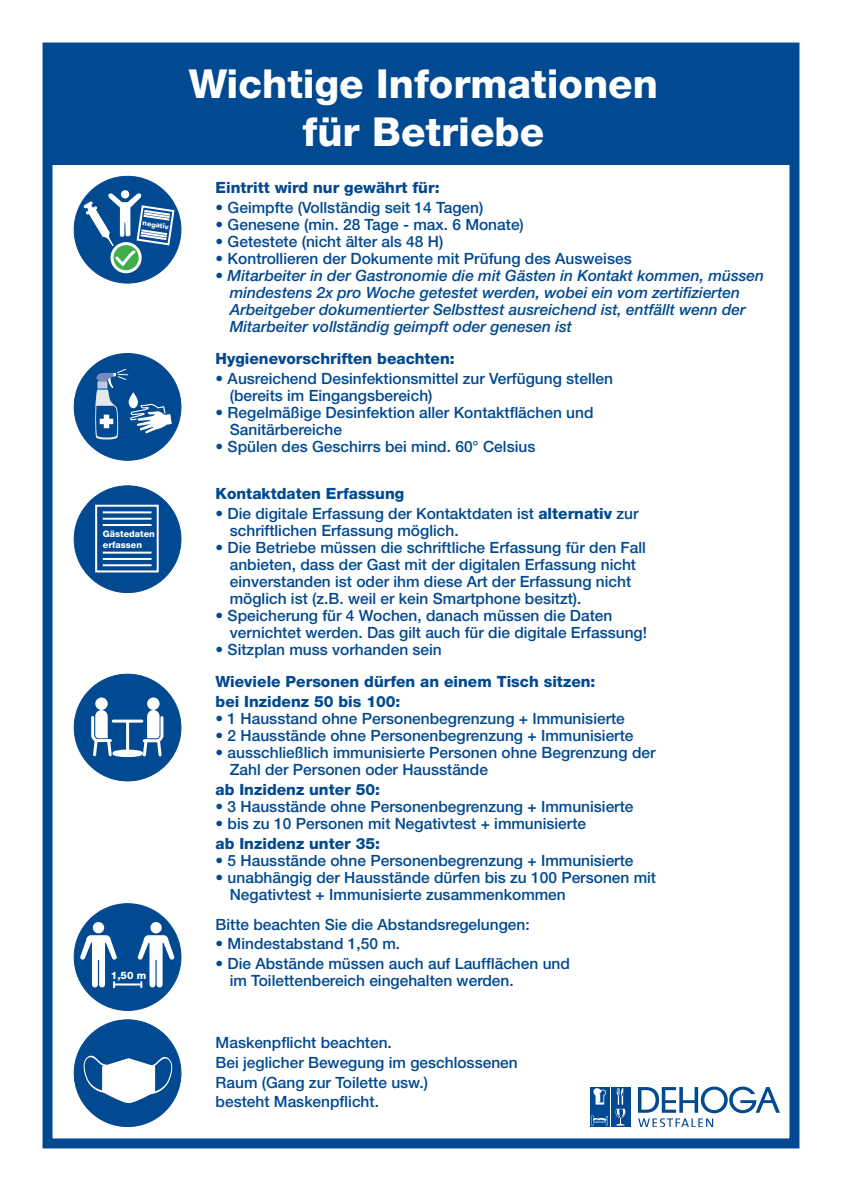
<style>
.page{position:relative;width:842px;height:1191px;background:#fff}
.page>*{position:absolute;margin:0;border:0;box-sizing:border-box;transform-origin:0 0}
.t1{font:800 40px/48px "Helvetica Neue";color:#fff;text-align:center}
.t2{font:500 15.5px/17px "Helvetica Neue";color:#014990}
.t3{font:italic 500 15.5px/17px "Helvetica Neue";color:#014990}
.t4{font:800 15.5px/19.8px "Helvetica Neue";color:#014990}
.t5{font:800 10.3px "Helvetica Neue";color:#fff}
.t6{font:800 9px/10.8px "Helvetica Neue";color:#fff}
.t7{font:800 7.2px "Helvetica Neue";color:#fff}
.s1{font-weight:800}
</style>
<div class="page">
<div style="left:43px;top:43px;width:756px;height:1105px;border:10px solid #014990"></div>
<div style="left:46px;top:47px;width:747px;height:117px;background:#014990"></div>
<div style="left:74px;top:674px;width:107px;height:107px;background:#014990;border-radius:50%"></div>
<div style="left:95px;top:697px;width:13px;height:13px;background:#fff;border:2px solid #fff;border-radius:50%"></div>
<div style="left:147px;top:697px;width:13px;height:13px;background:#fff;border:2px solid #fff;border-radius:50%"></div>
<svg style="left:91px;top:709px;width:73px;height:49px"></svg>
<div style="left:74px;top:486px;width:107px;height:106px;background:#014990;border-radius:50%"></div>
<div style="left:95px;top:505px;width:64px;height:67px;border:2px solid #fff"></div>
<hr style="left:103px;top:511px;width:49px;height:2px;background:#fff">
<hr style="left:103px;top:518px;width:49px;height:2px;background:#fff">
<hr style="left:103px;top:524px;width:49px;height:2px;background:#fff">
<hr style="left:103px;top:551px;width:49px;height:2px;background:#fff">
<hr style="left:103px;top:558px;width:49px;height:2px;background:#fff">
<hr style="left:103px;top:564px;width:49px;height:2px;background:#fff">
<div style="left:74px;top:1019px;width:107px;height:107px;background:#014990;border-radius:50%"></div>
<svg style="left:83px;top:1055px;width:90px;height:48px"></svg>
<div style="left:74px;top:353px;width:107px;height:107px;background:#014990;border-radius:50%"></div>
<svg style="left:95px;top:369px;width:77px;height:71px"></svg>
<div style="left:74px;top:176px;width:107px;height:107px;background:#014990;border-radius:50%"></div>
<div style="left:110px;top:242px;width:32px;height:31px;border:3px solid #fff;border-radius:50%"></div>
<svg style="left:83px;top:192px;width:93px;height:80px"></svg>
<div style="left:590px;top:1107px;width:19px;height:20px;background:#014990"></div>
<svg style="left:591px;top:1115px;width:17px;height:10px"></svg>
<div style="left:611px;top:1107px;width:19px;height:20px;background:#014990"></div>
<div style="left:590px;top:1086px;width:19px;height:20px;background:#014990"></div>
<svg style="left:593px;top:1088px;width:13px;height:17px"></svg>
<div style="left:611px;top:1086px;width:19px;height:20px;background:#014990"></div>
<svg style="left:616px;top:1088px;width:10px;height:37px"></svg>
<svg style="left:638px;top:1086px;width:142px;height:41px"></svg>
<div style="left:74px;top:903px;width:107px;height:107px;background:#014990;border-radius:50%"></div>
<hr style="left:115px;top:983px;width:24px;height:2px;background:#fff">
<svg style="left:80px;top:935px;width:37px;height:52px"></svg>
<div style="left:93px;top:922px;width:11px;height:11px;background:#fff;border-radius:6px"></div>
<svg style="left:137px;top:935px;width:38px;height:52px"></svg>
<div style="left:150px;top:922px;width:12px;height:11px;background:#fff;border-radius:6px"></div>
<p class="t7" style="left:143px;top:219px;width:28px;rotate:8deg">negativ</p>
<p class="t6" style="left:103px;top:528px;width:54px">Gästedaten erfassen</p>
<p class="t5" style="left:111px;top:969px;width:37px">1,50 m</p>
<h1 class="t1" style="left:189px;top:59px;width:470px">Wichtige Informationen für Betriebe</h1>
<p class="t4" style="left:216px;top:178px;width:225px">Eintritt wird nur gewährt für:</p>
<p class="t2" style="left:216px;top:199px;width:269px">• Geimpfte (Vollständig seit 14 Tagen)</p>
<p class="t2" style="left:216px;top:216px;width:310px">• Genesene (min. 28 Tage - max. 6 Monate)</p>
<p class="t2" style="left:216px;top:233px;width:229px">• Getestete (nicht älter als 48 H)</p>
<p class="t2" style="left:216px;top:250px;width:418px">• Kontrollieren der Dokumente mit Prüfung des Ausweises</p>
<p class="t3" style="left:230px;top:267px;width:536px;text-indent:-14px">• Mitarbeiter in der Gastronomie die mit Gästen in Kontakt kommen, müssen mindestens 2x pro Woche getestet werden, wobei ein vom zertifizierten Arbeitgeber dokumentierter Selbsttest ausreichend ist, entfällt wenn der Mitarbeiter vollständig geimpft oder genesen ist</p>
<p class="t4" style="left:216px;top:349px;width:241px">Hygienevorschriften beachten:</p>
<p class="t2" style="left:230px;top:370px;width:385px;text-indent:-14px">• Ausreichend Desinfektionsmittel zur Verfügung stellen (bereits im Eingangsbereich)</p>
<p class="t2" style="left:230px;top:404px;width:365px;text-indent:-14px">• Regelmäßige Desinfektion aller Kontaktflächen und<br>Sanitärbereiche</p>
<p class="t2" style="left:216px;top:438px;width:321px">• Spülen des Geschirrs bei mind. 60° Celsius</p>
<p class="t4" style="left:216px;top:483px;width:190px">Kontaktdaten Erfassung</p>
<p class="t2" style="left:230px;top:504px;width:410px;text-indent:-14px">• Die digitale Erfassung der Kontaktdaten ist <span class="s1">alternativ</span> zur schriftlichen Erfassung möglich.</p>
<p class="t2" style="left:230px;top:538px;width:418px;text-indent:-14px">• Die Betriebe müssen die schriftliche Erfassung für den Fall anbieten, dass der Gast mit der digitalen Erfassung nicht einverstanden ist oder ihm diese Art der Erfassung nicht möglich ist (z.B. weil er kein Smartphone besitzt).</p>
<p class="t2" style="left:230px;top:606px;width:419px;text-indent:-14px">• Speicherung für 4 Wochen, danach müssen die Daten vernichtet werden. Das gilt auch für die digitale Erfassung!</p>
<p class="t2" style="left:216px;top:640px;width:228px">• Sitzplan muss vorhanden sein</p>
<p class="t4" style="left:216px;top:671px;width:381px">Wieviele Personen dürfen an einem Tisch sitzen: bei Inzidenz 50 bis 100:</p>
<p class="t2" style="left:216px;top:710px;width:411px">• 1 Hausstand ohne Personenbegrenzung + Immunisierte</p>
<p class="t2" style="left:216px;top:727px;width:419px">• 2 Hausstände ohne Personenbegrenzung + Immunisierte</p>
<p class="t2" style="left:230px;top:744px;width:427px;text-indent:-14px">• ausschließlich immunisierte Personen ohne Begrenzung der<br>Zahl der Personen oder Hausstände</p>
<p class="t4" style="left:216px;top:779px;width:166px">ab Inzidenz unter 50:</p>
<p class="t2" style="left:216px;top:797px;width:419px">• 3 Hausstände ohne Personenbegrenzung + Immunisierte</p>
<p class="t2" style="left:216px;top:814px;width:372px">• bis zu 10 Personen mit Negativtest + immunisierte</p>
<p class="t4" style="left:216px;top:833px;width:166px">ab Inzidenz unter 35:</p>
<p class="t2" style="left:216px;top:851px;width:419px">• 5 Hausstände ohne Personenbegrenzung + Immunisierte</p>
<p class="t2" style="left:230px;top:868px;width:428px;text-indent:-14px">• unabhängig der Hausstände dürfen bis zu 100 Personen mit<br>Negativtest + Immunisierte zusammenkommen</p>
<p class="t2" style="left:216px;top:915px;width:316px">Bitte beachten Sie die Abstandsregelungen:</p>
<p class="t2" style="left:216px;top:935px;width:186px">• Mindestabstand 1,50 m.</p>
<p class="t2" style="left:230px;top:955px;width:342px;text-indent:-14px">• Die Abstände müssen auch auf Laufflächen und im Toilettenbereich eingehalten werden.</p>
<p class="t2" style="left:216px;top:1032px;width:304px;line-height:19.8px">Maskenpflicht beachten.<br>Bei jeglicher Bewegung im geschlossenen<br>Raum (Gang zur Toilette usw.)<br>besteht Maskenpflicht.</p>
</div>
